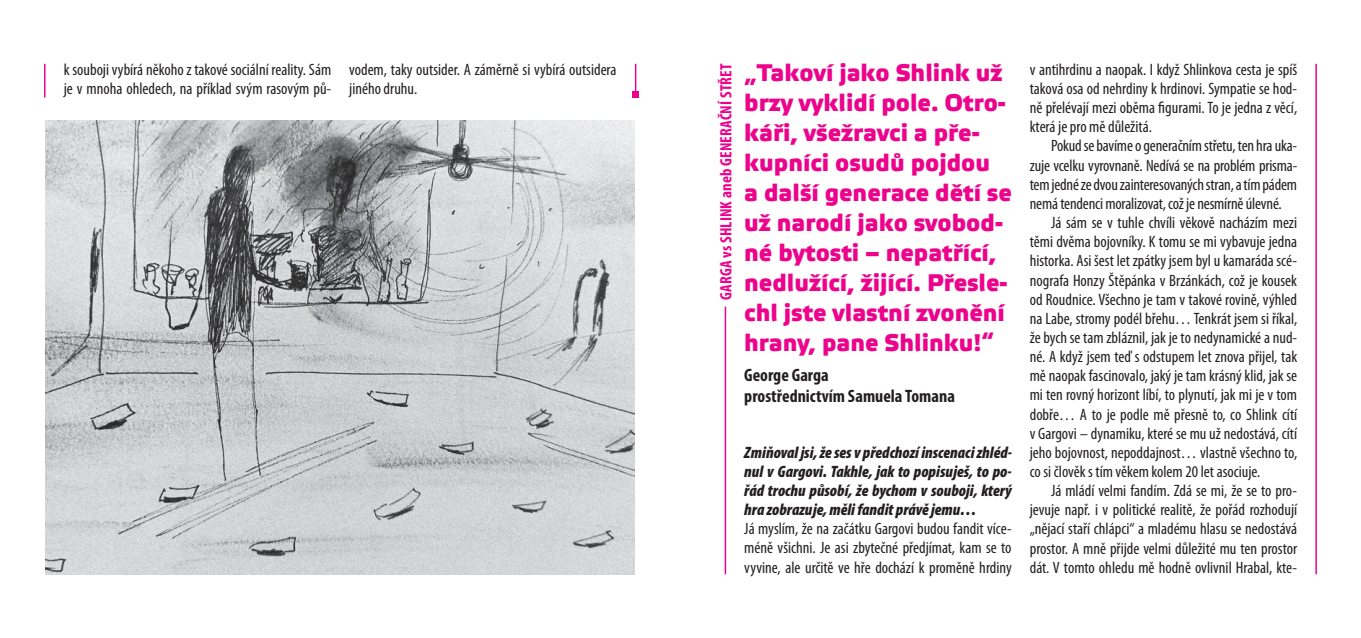
<style>
.page{position:relative;width:1361px;height:638px;background:#fff}
.page>*{position:absolute;margin:0;border:0;box-sizing:border-box;transform-origin:0 0}
.t1{font:700 24px/30px "Etelka Medium Pro";color:#ed028c}
.t2{font:700 condensed 18px/21px "Myriad Pro";color:#231f20}
.t3{font:condensed 16.5px/19.2px "Myriad Pro";color:#231f20}
.t4{font:italic 900 condensed 16.5px/19.2px "Myriad Pro";color:#231f20;text-align:justify}
.t5{font:700 condensed 16.5px "Myriad Pro";letter-spacing:.01em;color:#ed028c}
</style>
<div class="page">
<img style="left:46px;top:120px;width:589px;height:454px">
<hr style="left:724px;top:307px;width:2px;height:267px;background:#ed028c">
<hr style="left:44px;top:64px;width:2px;height:33px;background:#ed028c">
<hr style="left:635px;top:64px;width:1px;height:30px;background:#ed028c">
<svg style="left:632px;top:91px;width:6px;height:6px"></svg>
<hr style="left:1315px;top:64px;width:2px;height:510px;background:#ed028c">
<p class="t3" style="left:64px;top:61px;width:269px">k souboji vybírá někoho z takové sociální reality. Sám je v mnoha ohledech, na příklad svým rasovým pů-</p>
<p class="t3" style="left:349px;top:61px;width:269px">vodem, taky outsider. A záměrně si vybírá outsidera jiného druhu.</p>
<p class="t5" style="left:720px;top:299px;width:237px;rotate:-90deg">GARGA vs SHLINK aneb GENERAČNÍ STŘET</p>
<p class="t1" style="left:744px;top:60px;width:269px">„Takoví jako Shlink už brzy vyklidí pole. Otro&shy;káři, všežravci a pře&shy;kupníci osudů pojdou<br>a další generace dětí se už narodí jako svobod&shy;né bytosti – nepatřící, nedlužící, žijící. Přesle&shy;chl jste vlastní zvonění hrany, pane Shlinku!“</p>
<p class="t2" style="left:744px;top:366px;width:212px">George Garga<br>prostřednictvím Samuela Tomana</p>
<p class="t4" style="left:744px;top:444px;width:269px">Zmiňoval jsi, že ses v předchozí inscenaci zhléd&shy;nul v Gargovi. Takhle, jak to popisuješ, to po&shy;řád trochu působí, že bychom v souboji, který hra zobrazuje, měli fandit právě jemu…</p>
<p class="t3" style="left:744px;top:521px;width:269px;text-align:justify">Já myslím, že na začátku Gargovi budou fandit více&shy;méně všichni. Je asi zbytečné předjímat, kam se to vyvine, ale určitě ve hře dochází k proměně hrdiny</p>
<p class="t3" style="left:1029px;top:61px;width:269px;text-align:justify">v antihrdinu a naopak. I když Shlinkova cesta je spíš taková osa od nehrdiny k hrdinovi. Sympatie se hod&shy;ně přelévají mezi oběma figurami. To je jedna z věcí, která je pro mě důležitá.</p>
<p class="t3" style="left:1051px;top:138px;width:248px">Pokud se bavíme o generačním střetu, ten hra uka-</p>
<p class="t3" style="left:1029px;top:157px;width:269px">zuje vcelku vyrovnaně. Nedívá se na problém prisma-</p>
<p class="t3" style="left:1029px;top:176px;width:269px">tem jedné ze dvou zainteresovaných stran, a tím pádem</p>
<p class="t3" style="left:1029px;top:195px;width:254px">nemá tendenci moralizovat, což je nesmírně úlevné.</p>
<p class="t3" style="left:1051px;top:214px;width:248px">Já sám se v tuhle chvíli věkově nacházím mezi</p>
<p class="t3" style="left:1029px;top:234px;width:269px">těmi dvěma bojovníky. K tomu se mi vybavuje jedna</p>
<p class="t3" style="left:1029px;top:253px;width:269px">historka. Asi šest let zpátky jsem byl u kamaráda scé-</p>
<p class="t3" style="left:1029px;top:272px;width:269px">nografa Honzy Štěpánka v Brzánkách, což je kousek</p>
<p class="t3" style="left:1029px;top:291px;width:269px">od Roudnice. Všechno je tam v takové rovině, výhled</p>
<p class="t3" style="left:1029px;top:310px;width:269px">na Labe, stromy podél břehu… Tenkrát jsem si říkal,</p>
<p class="t3" style="left:1029px;top:329px;width:269px">že bych se tam zbláznil, jak je to nedynamické a nud-</p>
<p class="t3" style="left:1029px;top:348px;width:269px">né. A když jsem teď s odstupem let znova přijel, tak</p>
<p class="t3" style="left:1029px;top:368px;width:269px">mě naopak fascinovalo, jaký je tam krásný klid, jak se</p>
<p class="t3" style="left:1029px;top:387px;width:269px">mi ten rovný horizont líbí, to plynutí, jak mi je v tom</p>
<p class="t3" style="left:1029px;top:406px;width:269px">dobře… A to je podle mě přesně to, co Shlink cítí</p>
<p class="t3" style="left:1029px;top:425px;width:269px">v Gargovi – dynamiku, které se mu už nedostává, cítí</p>
<p class="t3" style="left:1029px;top:444px;width:269px">jeho bojovnost, nepoddajnost… vlastně všechno to,</p>
<p class="t3" style="left:1029px;top:463px;width:232px">co si člověk s tím věkem kolem 20 let asociuje.</p>
<p class="t3" style="left:1051px;top:482px;width:248px">Já mládí velmi fandím. Zdá se mi, že se to pro-</p>
<p class="t3" style="left:1029px;top:502px;width:269px">jevuje např. i v politické realitě, že pořád rozhodují</p>
<p class="t3" style="left:1029px;top:521px;width:269px">„nějací staří chlápci“ a mladému hlasu se nedostává</p>
<p class="t3" style="left:1029px;top:540px;width:269px">prostor. A mně přijde velmi důležité mu ten prostor</p>
<p class="t3" style="left:1029px;top:559px;width:269px">dát. V tomto ohledu mě hodně ovlivnil Hrabal, kte-</p>
</div>
